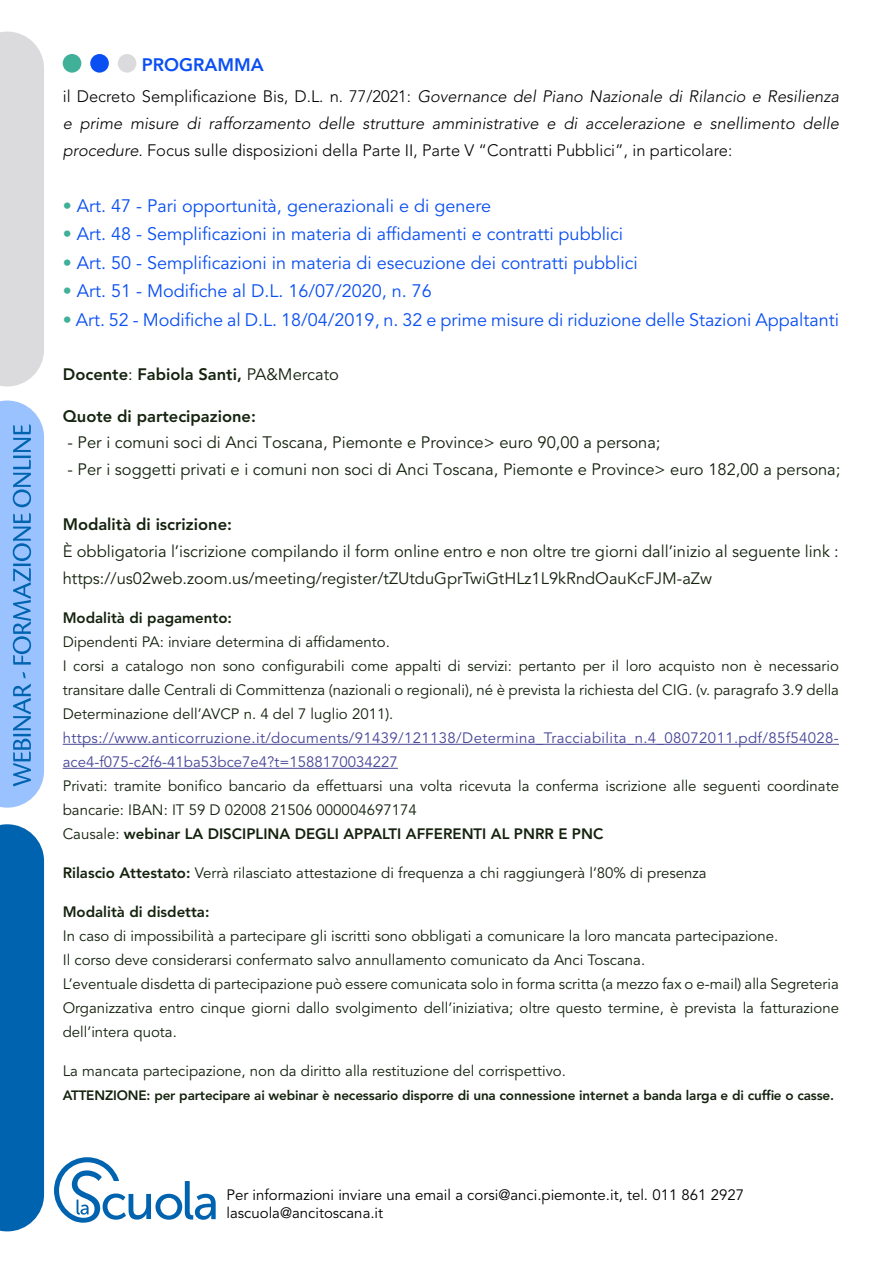
<style>
.page{position:relative;width:893px;height:1263px;background:#fff}
.page>*{position:absolute;margin:0;border:0;box-sizing:border-box;transform-origin:0 0}
.t1{font:18px "Avenir LT Std";color:#0a4ff2}
.t2{font:800 18px "Avenir LT Std";color:#0a4ff2}
.t3{font:16.5px/27px "Avenir LT Pro";color:#14220e}
.t4{font:italic 300 16.5px/27px "Avenir LT Pro";color:#000;text-align:justify}
.t5{font:800 16.5px "Avenir LT Pro";color:#14220e}
.t6{font:15px/24px "Avenir LT Pro";color:#14220e}
.t7{font:15px/24px "Avenir LT Pro";letter-spacing:.025em;color:#474798}
.t8{font:15px/18px "Avenir LT Std";color:#000}
.t9{font:800 15px "Avenir LT Pro";color:#14220e}
.t10{font:800 13.5px "Avenir LT Pro";letter-spacing:-.01em;color:#14220e}
.s1{font-style:normal}
.s2{color:#40b099}
.s3{font-weight:400}
.s4{font-weight:800}
</style>
<div class="page">
<div style="left:0;top:32px;width:44px;height:354px;background:#dbdbdd"></div>
<div style="left:0;top:824px;width:44px;height:407px;background:#0063af"></div>
<svg style="left:0;top:400px;width:44px;height:408px;background:#8cbaf6"></svg>
<hr style="left:63px;top:744px;width:776px;height:1px;background:#474798">
<hr style="left:63px;top:768px;width:335px;height:1px;background:#474798">
<div style="left:118px;top:54px;width:18px;height:19px;background:#dbdbdd;border-radius:50%"></div>
<div style="left:90px;top:54px;width:19px;height:19px;background:#0a4ff2;border-radius:50%"></div>
<div style="left:63px;top:54px;width:18px;height:19px;background:#40b099;border-radius:50%"></div>
<svg style="left:54px;top:1157px;width:162px;height:66px"></svg>
<p class="t2" style="left:142px;top:54px;width:124px">PROGRAMMA</p>
<p class="t4" style="left:63px;top:83px;width:778px"><span class="s1">il Decreto Semplificazione Bis, D.L. n. 77/2021:</span> Governance del Piano Nazionale di Rilancio e Resilienza e prime misure di rafforzamento delle strutture amministrative e di accelerazione e snellimento delle procedure. <span class="s1">Focus sulle disposizioni della Parte II, Parte V “Contratti Pubblici”, in particolare:</span></p>
<p class="t1" style="left:63px;top:195px;width:430px"><span class="s2">•</span> Art. 47 - Pari opportunità, generazionali e di genere</p>
<p class="t1" style="left:63px;top:224px;width:562px"><span class="s2">•</span> Art. 48 - Semplificazioni in materia di affidamenti e contratti pubblici</p>
<p class="t1" style="left:63px;top:252px;width:576px"><span class="s2">•</span> Art. 50 - Semplificazioni in materia di esecuzione dei contratti pubblici</p>
<p class="t1" style="left:63px;top:281px;width:371px"><span class="s2">•</span> Art. 51 - Modifiche al D.L. 16/07/2020, n. 76</p>
<p class="t1" style="left:63px;top:309px;width:778px"><span class="s2">•</span> Art. 52 - Modifiche al D.L. 18/04/2019, n. 32 e prime misure di riduzione delle Stazioni Appaltanti</p>
<p class="t5" style="left:63px;top:365px;width:278px">Docente<span class="s3">:</span> Fabiola Santi, <span class="s3">PA&amp;Mercato</span></p>
<p class="t5" style="left:63px;top:407px;width:195px">Quote di partecipazione:</p>
<p class="t3" style="left:68px;top:429px;width:594px">- Per i comuni soci di Anci Toscana, Piemonte e Province&gt; euro 90,00 a persona;</p>
<p class="t3" style="left:68px;top:456px;width:774px">- Per i soggetti privati e i comuni non soci di Anci Toscana, Piemonte e Province&gt; euro 182,00 a persona;</p>
<p class="t5" style="left:63px;top:514px;width:171px">Modalità di iscrizione:</p>
<p class="t3" style="left:63px;top:538px;width:778px">È obbligatoria l’iscrizione compilando il form online entro e non oltre tre giorni dall’inizio al seguente link : https://us02web.zoom.us/meeting/register/tZUtduGprTwiGtHLz1L9kRndOauKcFJM-aZw</p>
<p class="t9" style="left:63px;top:609px;width:171px">Modalità di pagamento:</p>
<p class="t6" style="left:63px;top:630px;width:778px">Dipendenti PA: inviare determina di affidamento.<br>I corsi a catalogo non sono configurabili come appalti di servizi: pertanto per il loro acquisto non è necessario transitare dalle Centrali di Committenza (nazionali o regionali), né è prevista la richiesta del CIG. (v. paragrafo 3.9 della Determinazione dell’AVCP n. 4 del 7 luglio 2011).</p>
<p class="t7" style="left:63px;top:726px;width:778px">https://www.anticorruzione.it/documents/91439/121138/Determina_Tracciabilita_n.4_08072011.pdf/85f54028- ace4-f075-c2f6-41ba53bce7e4?t=1588170034227</p>
<p class="t6" style="left:63px;top:774px;width:778px">Privati: tramite bonifico bancario da effettuarsi una volta ricevuta la conferma iscrizione alle seguenti coordinate bancarie: IBAN: IT 59 D 02008 21506 000004697174<br>Causale: <span class="s4">webinar LA DISCIPLINA DEGLI APPALTI AFFERENTI AL PNRR E PNC</span></p>
<p class="t6" style="left:63px;top:861px;width:645px"><span class="s4">Rilascio Attestato:</span> Verrà rilasciato attestazione di frequenza a chi raggiungerà l’80% di presenza</p>
<p class="t9" style="left:63px;top:903px;width:148px">Modalità di disdetta:</p>
<p class="t6" style="left:63px;top:924px;width:778px">In caso di impossibilità a partecipare gli iscritti sono obbligati a comunicare la loro mancata partecipazione.<br>Il corso deve considerarsi confermato salvo annullamento comunicato da Anci Toscana.<br>L’eventuale disdetta di partecipazione può essere comunicata solo in forma scritta (a mezzo fax o e-mail) alla Segreteria Organizzativa entro cinque giorni dallo svolgimento dell’iniziativa; oltre questo termine, è prevista la fatturazione dell’intera quota.</p>
<p class="t6" style="left:63px;top:1059px;width:505px">La mancata partecipazione, non da diritto alla restituzione del corrispettivo.</p>
<p class="t10" style="left:63px;top:1087px;width:773px">ATTENZIONE: per partecipare ai webinar è necessario disporre di una connessione internet a banda larga e di cuffie o casse.</p>
<p class="t8" style="left:226px;top:1186px;width:519px">Per informazioni inviare una email a corsi@anci.piemonte.it, tel. 011 861 2927 lascuola@ancitoscana.it</p>
</div>
